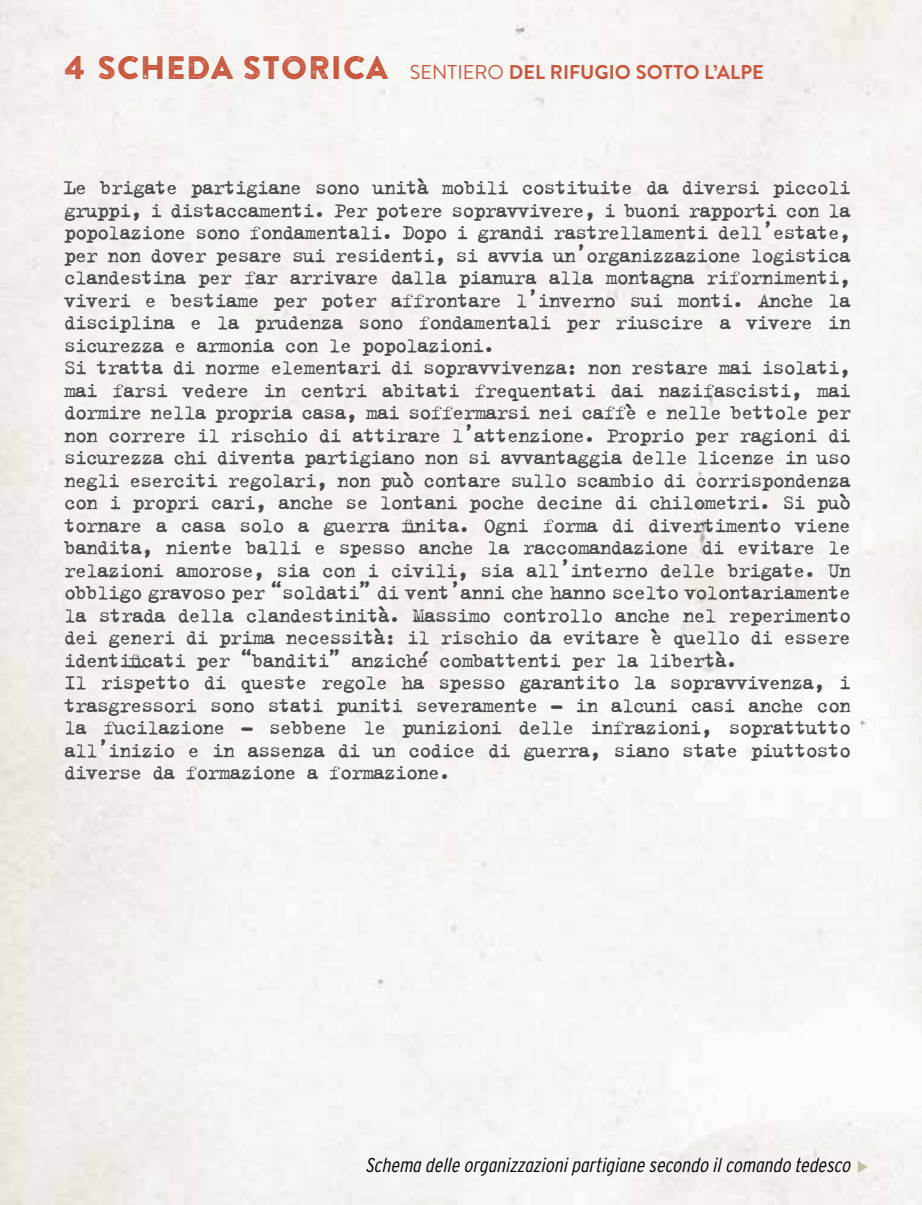
<style>
.page{position:relative;width:922px;height:1205px;background:#fff}
.page>*{position:absolute;margin:0;border:0;box-sizing:border-box;transform-origin:0 0}
.t1{font:22.5px/22.5px "Trixie";letter-spacing:-.06em;color:#484848}
.t2{font:italic 300 condensed 20px "Interstate";color:#000}
.t3{font:700 20px "Brandon Text";color:#c9573f}
.s1{font-family:"Brandon Printed Two";font-weight:400;font-size:32.5px}
.s2{font-weight:400}
</style>
<div class="page">
<svg style="left:857px;top:1160px;width:10px;height:13px"></svg>
<p class="t3" style="left:64px;top:58px;width:701px"><span class="s1">4 SCHEDA STORICA</span> <span class="s2">SENTIERO</span> DEL RIFUGIO SOTTO L’ALPE</p>
<p class="t1" style="left:64px;top:176px;width:788px">Le brigate partigiane sono unità mobili costituite da diversi piccoli gruppi, i distaccamenti. Per potere sopravvivere, i buoni rapporti con la popolazione sono fondamentali. Dopo i grandi rastrellamenti dell’estate, per non dover pesare sui residenti, si avvia un’organizzazione logistica clandestina per far arrivare dalla pianura alla montagna rifornimenti, viveri e bestiame per poter affrontare l’inverno sui monti. Anche la disciplina e la prudenza sono fondamentali per riuscire a vivere in sicurezza e armonia con le popolazioni.<br>Si tratta di norme elementari di sopravvivenza: non restare mai isolati, mai farsi vedere in centri abitati frequentati dai nazifascisti, mai dormire nella propria casa, mai soffermarsi nei caffè e nelle bettole per non correre il rischio di attirare l’attenzione. Proprio per ragioni di sicurezza chi diventa partigiano non si avvantaggia delle licenze in uso negli eserciti regolari, non può contare sullo scambio di corrispondenza con i propri cari, anche se lontani poche decine di chilometri. Si può tornare a casa solo a guerra finita. Ogni forma di divertimento viene bandita, niente balli e spesso anche la raccomandazione di evitare le relazioni amorose, sia con i civili, sia all’interno delle brigate. Un obbligo gravoso per “soldati” di vent’anni che hanno scelto volontariamente la strada della clandestinità. Massimo controllo anche nel reperimento dei generi di prima necessità: il rischio da evitare è quello di essere identificati per “banditi” anziché combattenti per la libertà.<br>Il rispetto di queste regole ha spesso garantito la sopravvivenza, i trasgressori sono stati puniti severamente - in alcuni casi anche con la fucilazione - sebbene le punizioni delle infrazioni, soprattutto all’inizio e in assenza di un codice di guerra, siano state piuttosto diverse da formazione a formazione.</p>
<p class="t2" style="left:365px;top:1153px;width:486px">Schema delle organizzazioni partigiane secondo il comando tedesco</p>
</div>
